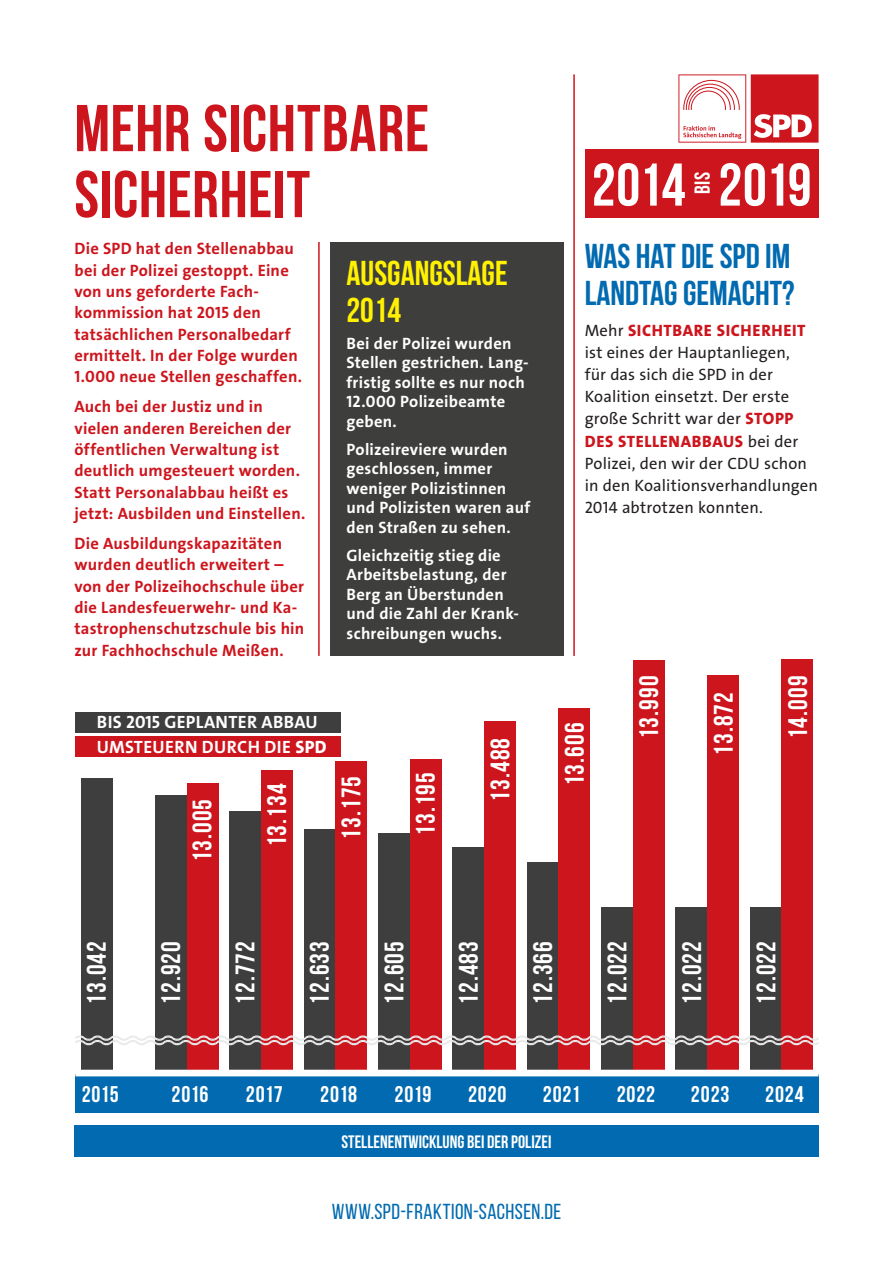
<style>
.page{position:relative;width:893px;height:1263px;background:#fff}
.page>*{position:absolute;margin:0;border:0;box-sizing:border-box;transform-origin:0 0}
.t1{font:700 66px/66px "Bebas Neue";letter-spacing:.01em;color:#cd151d}
.t2{font:700 60.15px "Bebas Neue";letter-spacing:-.015em;color:#fff}
.t3{font:700 34.5px/37.2px "Bebas Neue";color:#016ab0}
.t4{font:700 34.5px/37.3px "Bebas Neue";color:#fff101}
.t5{font:700 26.85px "Bebas Neue";letter-spacing:.04em;color:#fff}
.t6{font:700 22.65px "Bebas Neue";letter-spacing:.035em;color:#fff}
.t7{font:21.75px "Bebas Neue";letter-spacing:.02em;color:#016ab0}
.t8{font:700 21.6px "Bebas Neue";color:#fff}
.t9{font:700 18px "Bebas Neue";color:#fff}
.t10{font:700 17.85px/24.6px "SPD The Sans";letter-spacing:.02em;color:#fff}
.t11{font:700 16.5px/21.3px "SPD The Sans";letter-spacing:.015em;color:#cd151d}
.t12{font:700 16.5px/19.5px "SPD The Sans";letter-spacing:.015em;color:#fff}
.t13{font:16.5px/22.2px "SPD The Sans";letter-spacing:.01em;color:#231f20}
.s1{font-weight:800}
.s2{font-weight:800;color:#cd151d}
</style>
<div class="page">
<svg style="left:678px;top:74px;width:141px;height:69px"></svg>
<div style="left:585px;top:149px;width:234px;height:68px;background:#cd151d"></div>
<hr style="left:573px;top:74px;width:2px;height:582px;background:#cd151d">
<hr style="left:318px;top:242px;width:2px;height:414px;background:#cd151d">
<div style="left:330px;top:242px;width:233px;height:414px;background:#3e3e3c"></div>
<div style="left:74px;top:1125px;width:745px;height:32px;background:#016ab0"></div>
<div style="left:81px;top:778px;width:32px;height:295px;background:#3e3e3f"></div>
<div style="left:155px;top:796px;width:32px;height:277px;background:#3e3e3f"></div>
<div style="left:229px;top:812px;width:32px;height:261px;background:#3e3e3f"></div>
<div style="left:304px;top:829px;width:31px;height:244px;background:#3e3e3f"></div>
<div style="left:378px;top:833px;width:32px;height:240px;background:#3e3e3f"></div>
<div style="left:452px;top:848px;width:32px;height:225px;background:#3e3e3f"></div>
<div style="left:527px;top:863px;width:31px;height:210px;background:#3e3e3f"></div>
<div style="left:601px;top:907px;width:32px;height:166px;background:#3e3e3f"></div>
<div style="left:675px;top:907px;width:32px;height:166px;background:#3e3e3f"></div>
<div style="left:750px;top:907px;width:31px;height:166px;background:#3e3e3f"></div>
<div style="left:410px;top:759px;width:31px;height:314px;background:#cd151d"></div>
<div style="left:335px;top:761px;width:32px;height:312px;background:#cd151d"></div>
<div style="left:261px;top:771px;width:32px;height:302px;background:#cd151d"></div>
<div style="left:187px;top:783px;width:32px;height:290px;background:#cd151d"></div>
<div style="left:484px;top:721px;width:32px;height:352px;background:#cd151d"></div>
<div style="left:558px;top:709px;width:32px;height:364px;background:#cd151d"></div>
<div style="left:633px;top:660px;width:31px;height:413px;background:#cd151d"></div>
<div style="left:707px;top:675px;width:32px;height:398px;background:#cd151d"></div>
<div style="left:781px;top:659px;width:32px;height:414px;background:#cd151d"></div>
<div style="left:75px;top:1075px;width:744px;height:38px;background:#016ab0"></div>
<div style="left:75px;top:1070px;width:744px;height:6px;background:#fff"></div>
<svg style="left:75px;top:1034px;width:744px;height:13px"></svg>
<div style="left:75px;top:736px;width:265px;height:20px;background:#cd151d"></div>
<div style="left:75px;top:712px;width:265px;height:21px;background:#3e3e3f"></div>
<h1 class="t1" style="left:74px;top:95px;width:356px">MEHR SICHTBARE<br>SICHERHEIT</h1>
<p class="t11" style="left:74px;top:238px;width:229px">Die SPD hat den Stellenabbau bei der Polizei gestoppt. Eine von uns geforderte Fach&shy;kommission hat 2015 den tatsächlichen Personalbedarf ermittelt. In der Folge wurden<br>1.000 neue Stellen geschaffen.</p>
<p class="t11" style="left:74px;top:396px;width:232px">Auch bei der Justiz und in vielen anderen Bereichen der öffentlichen Verwaltung ist deutlich umgesteuert worden.<br>Statt Personalabbau heißt es jetzt: Ausbilden und Einstellen.</p>
<p class="t11" style="left:74px;top:533px;width:231px">Die Ausbildungskapazitäten wurden deutlich erweitert – von der Polizeihochschule über die Landesfeuerwehr- und Ka&shy;tastrophenschutzschule bis hin zur Fachhochschule Meißen.</p>
<h3 class="t4" style="left:347px;top:254px;width:163px">AUSGANGSLAGE<br>2014</h3>
<p class="t12" style="left:347px;top:334px;width:184px">Bei der Polizei wurden<br>Stellen gestrichen. Lang&shy;fristig sollte es nur noch<br>12.000 Polizeibeamte geben.</p>
<p class="t12" style="left:347px;top:440px;width:185px">Polizeireviere wurden geschlossen, immer weniger Polizistinnen und Polizisten waren auf den Straßen zu sehen.</p>
<p class="t12" style="left:347px;top:546px;width:174px">Gleichzeitig stieg die<br>Arbeitsbelastung, der<br>Berg an Überstunden und die Zahl der Krank&shy;schreibungen wuchs.</p>
<p class="t10" style="left:97px;top:710px;width:231px">BIS 2015 GEPLANTER ABBAU<br>UMSTEUERN DURCH DIE <span class="s1">SPD</span></p>
<h3 class="t5" style="left:188px;top:862px;width:65px;rotate:-90deg">13.005</h3>
<h3 class="t5" style="left:262px;top:847px;width:65px;rotate:-90deg">13.134</h3>
<h3 class="t5" style="left:336px;top:840px;width:65px;rotate:-90deg">13.175</h3>
<h3 class="t5" style="left:411px;top:836px;width:65px;rotate:-90deg">13.195</h3>
<h3 class="t5" style="left:485px;top:801px;width:65px;rotate:-90deg">13.488</h3>
<h2 class="t2" style="left:592px;top:152px;width:221px">2014 2019</h2>
<h3 class="t8" style="left:690px;top:194px;width:23px;rotate:-90deg">BIS</h3>
<h3 class="t3" style="left:585px;top:237px;width:211px">WAS HAT DIE SPD IM<br>LANDTAG GEMACHT?</h3>
<p class="t13" style="left:585px;top:319px;width:235px">Mehr <span class="s2">SICHTBARE SICHERHEIT </span>ist eines der Hauptanliegen,<br>für das sich die SPD in der<br>Koalition einsetzt. Der erste große Schritt war der <span class="s2">STOPP<br>DES STELLENABBAUS</span> bei der<br>Polizei, den wir der CDU schon in den Koalitionsverhandlungen<br>2014 abtrotzen konnten.</p>
<h3 class="t5" style="left:560px;top:786px;width:65px;rotate:-90deg">13.606</h3>
<h3 class="t5" style="left:634px;top:739px;width:65px;rotate:-90deg">13.990</h3>
<h3 class="t5" style="left:709px;top:756px;width:65px;rotate:-90deg">13.872</h3>
<h3 class="t5" style="left:783px;top:739px;width:65px;rotate:-90deg">14.009</h3>
<h3 class="t5" style="left:82px;top:1005px;width:65px;rotate:-90deg">13.042</h3>
<h3 class="t5" style="left:156px;top:1005px;width:65px;rotate:-90deg">12.920</h3>
<h3 class="t5" style="left:231px;top:1005px;width:65px;rotate:-90deg">12.772</h3>
<h3 class="t5" style="left:305px;top:1005px;width:65px;rotate:-90deg">12.633</h3>
<h3 class="t5" style="left:379px;top:1005px;width:65px;rotate:-90deg">12.605</h3>
<h3 class="t5" style="left:454px;top:1005px;width:65px;rotate:-90deg">12.483</h3>
<h3 class="t5" style="left:528px;top:1005px;width:65px;rotate:-90deg">12.366</h3>
<h3 class="t5" style="left:603px;top:1005px;width:65px;rotate:-90deg">12.022</h3>
<h3 class="t5" style="left:677px;top:1005px;width:65px;rotate:-90deg">12.022</h3>
<h3 class="t5" style="left:751px;top:1005px;width:65px;rotate:-90deg">12.022</h3>
<h3 class="t6" style="left:82px;top:1082px;width:38px">2015</h3>
<h3 class="t6" style="left:171px;top:1082px;width:39px">2016</h3>
<h3 class="t6" style="left:246px;top:1082px;width:39px">2017</h3>
<h3 class="t6" style="left:320px;top:1082px;width:39px">2018</h3>
<h3 class="t6" style="left:394px;top:1082px;width:39px">2019</h3>
<h3 class="t6" style="left:468px;top:1082px;width:40px">2020</h3>
<h3 class="t6" style="left:543px;top:1082px;width:39px">2021</h3>
<h3 class="t6" style="left:617px;top:1082px;width:40px">2022</h3>
<h3 class="t6" style="left:691px;top:1082px;width:40px">2023</h3>
<h3 class="t6" style="left:765px;top:1082px;width:40px">2024</h3>
<p class="t9" style="left:342px;top:1132px;width:211px">STELLENENTWICKLUNG BEI DER POLIZEI</p>
<h3 class="t7" style="left:332px;top:1200px;width:231px">WWW.SPD-FRAKTION-SACHSEN.DE</h3>
</div>
